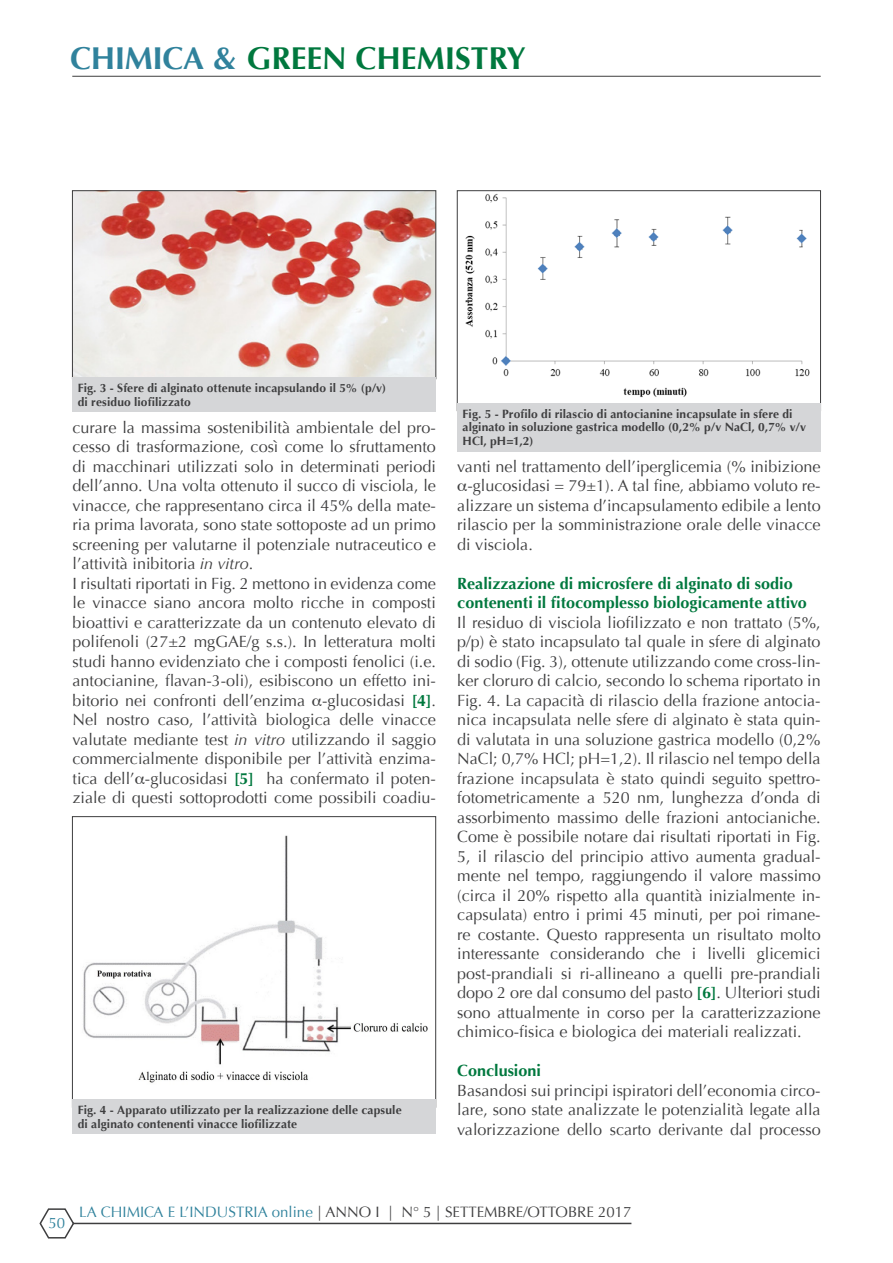
<style>
.page{position:relative;width:893px;height:1263px;background:#fff}
.page>*{position:absolute;margin:0;border:0;box-sizing:border-box;transform-origin:0 0}
.t1{font:700 31.5px "Optima";color:#00783e}
.t2{font:16.2px/19.5px "Optima";color:#3e3e3f;text-align:justify}
.t3{font:700 16.2px/19.5px "Optima";color:#00783e}
.t4{font:15px "Optima";color:#3e3e3f}
.t5{font:15px "Optima";color:#30829c}
.Dida{font:700 12px/13.5px "Optima";letter-spacing:.01em;color:#3e3e3f}
.s1{color:#30829c}
.s2{font-style:italic}
.s3{font-weight:700;color:#00783e}
</style>
<div class="page">
<hr style="left:72px;top:76px;width:749px;height:1px;background:#3e3e3f">
<svg style="left:39px;top:1208px;width:593px;height:31px"></svg>
<img style="left:74px;top:193px;width:360px;height:184px">
<div style="left:72px;top:191px;width:364px;height:188px;border:1px solid #3e3e3f"></div>
<div style="left:72px;top:378px;width:364px;height:34px;background:#d5d6d8"></div>
<img style="left:74px;top:835px;width:360px;height:265px">
<div style="left:72px;top:1100px;width:364px;height:34px;background:#d5d6d8"></div>
<img style="left:465px;top:193px;width:345px;height:205px">
<div style="left:457px;top:403px;width:364px;height:49px;background:#d5d6d8"></div>
<h1 class="t1" style="left:70px;top:40px;width:457px"><span class="s1">CHIMICA &amp;</span> GREEN CHEMISTRY</h1>
<p class="Dida" style="left:78px;top:382px;width:310px">Fig. 3 - Sfere di alginato ottenute incapsulando il 5% (p/v)</p>
<p class="Dida" style="left:78px;top:395px;width:115px">di residuo liofilizzato</p>
<p class="t2" style="left:73px;top:418px;width:365px">curare la massima sostenibilità ambientale del pro&shy;cesso di trasformazione, così come lo sfruttamento di macchinari utilizzati solo in determinati periodi dell’anno. Una volta ottenuto il succo di visciola, le vinacce, che rappresentano circa il 45% della mate&shy;ria prima lavorata, sono state sottoposte ad un primo screening per valutarne il potenziale nutraceutico e l’attività inibitoria <span class="s2">in vitro</span>.</p>
<p class="t2" style="left:73px;top:574px;width:365px">I risultati riportati in Fig. 2 mettono in evidenza come le vinacce siano ancora molto ricche in composti bioattivi e caratterizzate da un contenuto elevato di polifenoli (27±2 mgGAE/g s.s.). In letteratura molti studi hanno evidenziato che i composti fenolici (i.e. antocianine, flavan-3-oli), esibiscono un effetto ini&shy;bitorio nei confronti dell’enzima -glucosidasi <span class="s3">[4]</span>.<br>Nel nostro caso, l’attività biologica delle vinacce valutate mediante test <span class="s2">in vitro</span> utilizzando il saggio commercialmente disponibile per l’attività enzima&shy;tica dell’ -glucosidasi <span class="s3">[5]</span> ha confermato il poten&shy;ziale di questi sottoprodotti come possibili coadiu-</p>
<p class="Dida" style="left:78px;top:1104px;width:325px">Fig. 4 - Apparato utilizzato per la realizzazione delle capsule</p>
<p class="Dida" style="left:78px;top:1117px;width:221px">di alginato contenenti vinacce liofilizzate</p>
<p class="Dida" style="left:463px;top:407px;width:345px">Fig. 5 - Profilo di rilascio di antocianine incapsulate in sfere di alginato in soluzione gastrica modello (0,2% p/v NaCl, 0,7% v/v<br>HCl, pH=1,2)</p>
<p class="t2" style="left:457px;top:457px;width:365px">vanti nel trattamento dell’iperglicemia (% inibizione</p>
<p class="t2" style="left:467px;top:476px;width:355px">-glucosidasi = 79±1). A tal fine, abbiamo voluto re-</p>
<p class="t2" style="left:457px;top:496px;width:365px">alizzare un sistema d’incapsulamento edibile a lento</p>
<p class="t2" style="left:457px;top:515px;width:365px">rilascio per la somministrazione orale delle vinacce</p>
<p class="t2" style="left:457px;top:535px;width:77px">di visciola.</p>
<p class="t3" style="left:457px;top:574px;width:351px">Realizzazione di microsfere di alginato di sodio contenenti il fitocomplesso biologicamente attivo</p>
<p class="t2" style="left:457px;top:613px;width:365px">Il residuo di visciola liofilizzato e non trattato (5%, p/p) è stato incapsulato tal quale in sfere di alginato di sodio (Fig. 3), ottenute utilizzando come cross-lin&shy;ker cloruro di calcio, secondo lo schema riportato in Fig. 4. La capacità di rilascio della frazione antocia&shy;nica incapsulata nelle sfere di alginato è stata quin&shy;di valutata in una soluzione gastrica modello (0,2% NaCl; 0,7% HCl; pH=1,2). Il rilascio nel tempo della frazione incapsulata è stato quindi seguito spettro&shy;fotometricamente a 520 nm, lunghezza d’onda di assorbimento massimo delle frazioni antocianiche.<br>Come è possibile notare dai risultati riportati in Fig.<br>5, il rilascio del principio attivo aumenta gradual&shy;mente nel tempo, raggiungendo il valore massimo (circa il 20% rispetto alla quantità inizialmente in&shy;capsulata) entro i primi 45 minuti, per poi rimane&shy;re costante. Questo rappresenta un risultato molto interessante considerando che i livelli glicemici post-prandiali si ri-allineano a quelli pre-prandiali dopo 2 ore dal consumo del pasto <span class="s3">[6]</span>. Ulteriori studi sono attualmente in corso per la caratterizzazione chimico-fisica e biologica dei materiali realizzati.</p>
<p class="t3" style="left:457px;top:1061px;width:85px">Conclusioni</p>
<p class="t2" style="left:457px;top:1081px;width:365px">Basandosi sui principi ispiratori dell’economia circo&shy;lare, sono state analizzate le potenzialità legate alla valorizzazione dello scarto derivante dal processo</p>
<p class="t5" style="left:49px;top:1214px;width:18px">50</p>
<p class="t4" style="left:79px;top:1204px;width:554px"><span class="s1">LA CHIMICA E L’INDUSTRIA online</span> | ANNO I | N° 5 | SETTEMBRE/OTTOBRE 2017</p>
</div>
